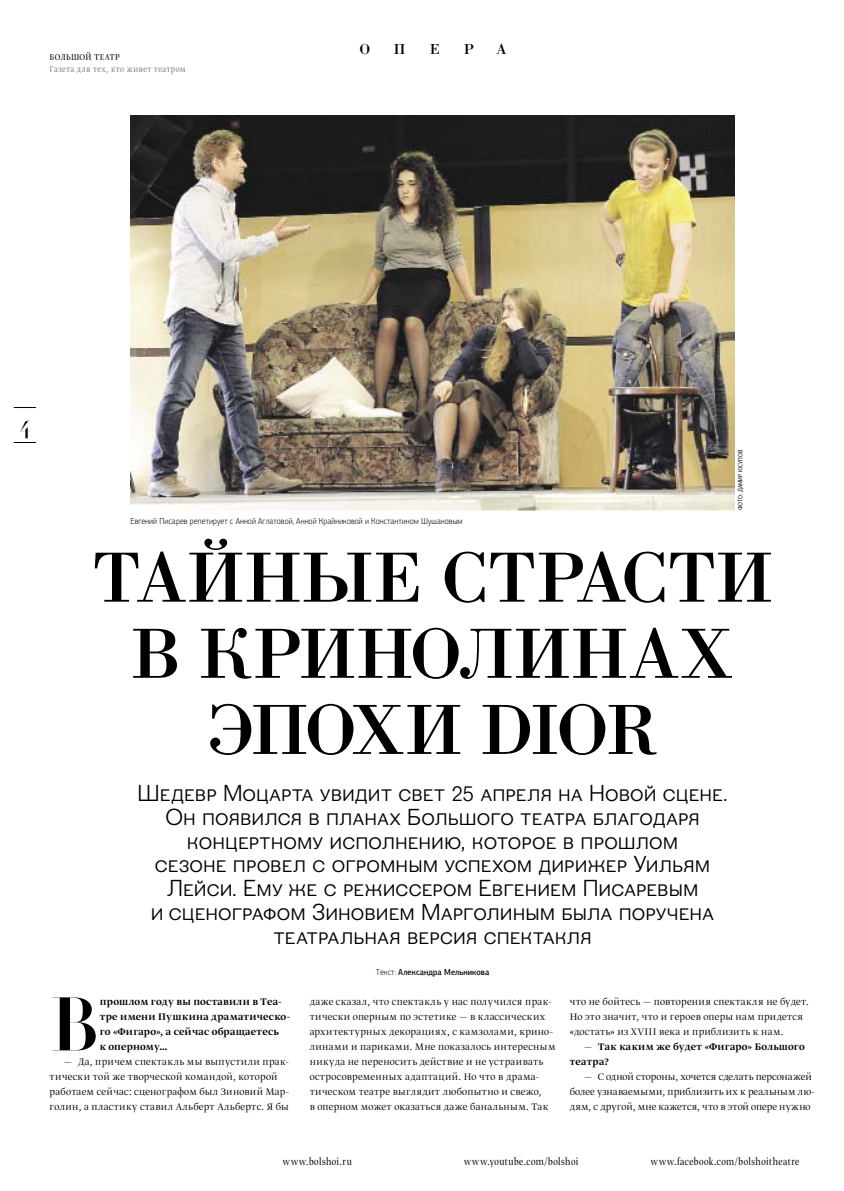
<style>
.page{position:relative;width:844px;height:1191px;background:#fff}
.page>*{position:absolute;margin:0;border:0;box-sizing:border-box;transform-origin:0 0}
.t1{font:74.75px "Borjomi Light C";color:#000}
.t2{font:73.25px/76.1px "Borjomi C";letter-spacing:-.03em;color:#000;text-align:center}
.t3{font:22.62px "Borjomi Light C";color:#000}
.t4{font:22.5px/23.8px "Figgins Sans";color:#000;text-align:center}
.t5{font:15px "Borjomi C";color:#000}
.t6{font:300 11.25px/15px "Greta Display Pro";letter-spacing:.025em;color:#000}
.t7{font:500 11.25px/15px "Greta Display Pro";letter-spacing:.025em;color:#000}
.t8{font:11.25px "Greta Dis Nar Pro Lig";letter-spacing:.035em;color:#000}
.t9{font:10px "Greta Dis Nar Pro Lig";color:#7c7c7c}
.t10{font:10px "Greta Dis Nar Pro Lig";letter-spacing:.045em;color:#000}
.t11{font:300 8.75px "PF Agora Sans Pro";letter-spacing:.01em;color:#000;scale:.9 1}
.t12{font:500 8.75px "PF Agora Sans Pro";letter-spacing:.01em;color:#000;scale:.9 1}
.t13{font:6.25px "PF Agora Sans Pro";color:#000;scale:.9 1}
.s1{font-weight:300}
</style>
<div class="page">
<img style="left:130px;top:115px;width:603px;height:395px">
<svg style="left:14px;top:442px;width:22px;height:1px"></svg>
<svg style="left:14px;top:407px;width:22px;height:1px"></svg>
<p class="t10" style="left:50px;top:52px;width:72px">БОЛЬШОЙ ТЕАТР</p>
<p class="t9" style="left:50px;top:64px;width:137px">Газета для тех, кто живет театром</p>
<h3 class="t5" style="left:359px;top:43px;width:12px">О</h3>
<h3 class="t5" style="left:393px;top:43px;width:13px">П</h3>
<h3 class="t5" style="left:429px;top:43px;width:12px">Е</h3>
<h3 class="t5" style="left:463px;top:43px;width:12px">Р</h3>
<h3 class="t5" style="left:496px;top:43px;width:12px">А</h3>
<h3 class="t3" style="left:20px;top:415px;width:12px">4</h3>
<p class="t11" style="left:130px;top:517px;width:370px">Евгений Писарев репетирует с Анной Аглатовой, Анной Крайниковой и Константином Шушаковым</p>
<p class="t13" style="left:737px;top:510px;width:69px;rotate:-90deg">ФОТО: ДАМИР ЮСУПОВ</p>
<h2 class="t2" style="left:92px;top:546px;width:682px">ТАЙНЫЕ СТРАСТИ<br>В КРИНОЛИНАХ<br>ЭПОХИ DIOR</h2>
<p class="t4" style="left:138px;top:784px;width:591px">ШЕДЕВР МОЦАРТА УВИДИТ СВЕТ 25 АПРЕЛЯ НА НОВОЙ СЦЕНЕ.<br>ОН ПОЯВИЛСЯ В ПЛАНАХ БОЛЬШОГО ТЕАТРА БЛАГОДАРЯ КОНЦЕРТНОМУ ИСПОЛНЕНИЮ, КОТОРОЕ В ПРОШЛОМ<br>СЕЗОНЕ ПРОВЕЛ С ОГРОМНЫМ УСПЕХОМ ДИРИЖЕР УИЛЬЯМ ЛЕЙСИ. ЕМУ ЖЕ С РЕЖИССЕРОМ ЕВГЕНИЕМ ПИСАРЕВЫМ<br>И СЦЕНОГРАФОМ ЗИНОВИЕМ МАРГОЛИНЫМ БЫЛА ПОРУЧЕНА ТЕАТРАЛЬНАЯ ВЕРСИЯ СПЕКТАКЛЯ</p>
<p class="t12" style="left:375px;top:968px;width:128px"><span class="s1">Текст:</span> Александра Мельникова</p>
<h1 class="t1" style="left:50px;top:996px;width:51px">В</h1>
<p class="t7" style="left:100px;top:995px;width:192px">прошлом году вы поставили в Теа&shy;тре имени Пушкина драматическо&shy;го «Фигаро», а сейчас обращаетесь<br>к оперному…</p>
<p class="t6" style="left:50px;top:1055px;width:241px;text-indent:14px">— Да, причем спектакль мы выпустили прак&shy;тически той же творческой командой, которой работаем сейчас: сценографом был Зиновий Мар&shy;голин, а пластику ставил Альберт Альбертс. Я бы</p>
<p class="t6" style="left:309px;top:995px;width:247px">даже сказал, что спектакль у нас получился прак&shy;тически оперным по эстетике — в классических архитектурных декорациях, с камзолами, крино&shy;линами и париками. Мне показалось интересным никуда не переносить действие и не устраивать остросовременных адаптаций. Но что в драма&shy;тическом театре выглядит любопытно и свежо,<br>в оперном может оказаться даже банальным. Так</p>
<p class="t6" style="left:569px;top:995px;width:240px">что не бойтесь — повторения спектакля не будет.<br>Но это значит, что и героев оперы нам придется «достать» из XVIII века и приблизить к нам.</p>
<p class="t7" style="left:569px;top:1040px;width:236px;text-indent:14px">— Так каким же будет «Фигаро» Большого театра?</p>
<p class="t6" style="left:569px;top:1070px;width:246px;text-indent:14px">— С одной стороны, хочется сделать персонажей более узнаваемыми, приблизить их к реальным лю&shy;дям, с другой, мне кажется, что в этой опере нужно</p>
<p class="t8" style="left:283px;top:1156px;width:70px">www.bolshoi.ru</p>
<p class="t8" style="left:464px;top:1156px;width:116px">www.youtube.com/bolshoi</p>
<p class="t8" style="left:650px;top:1156px;width:150px">www.facebook.com/bolshoitheatre</p>
</div>
